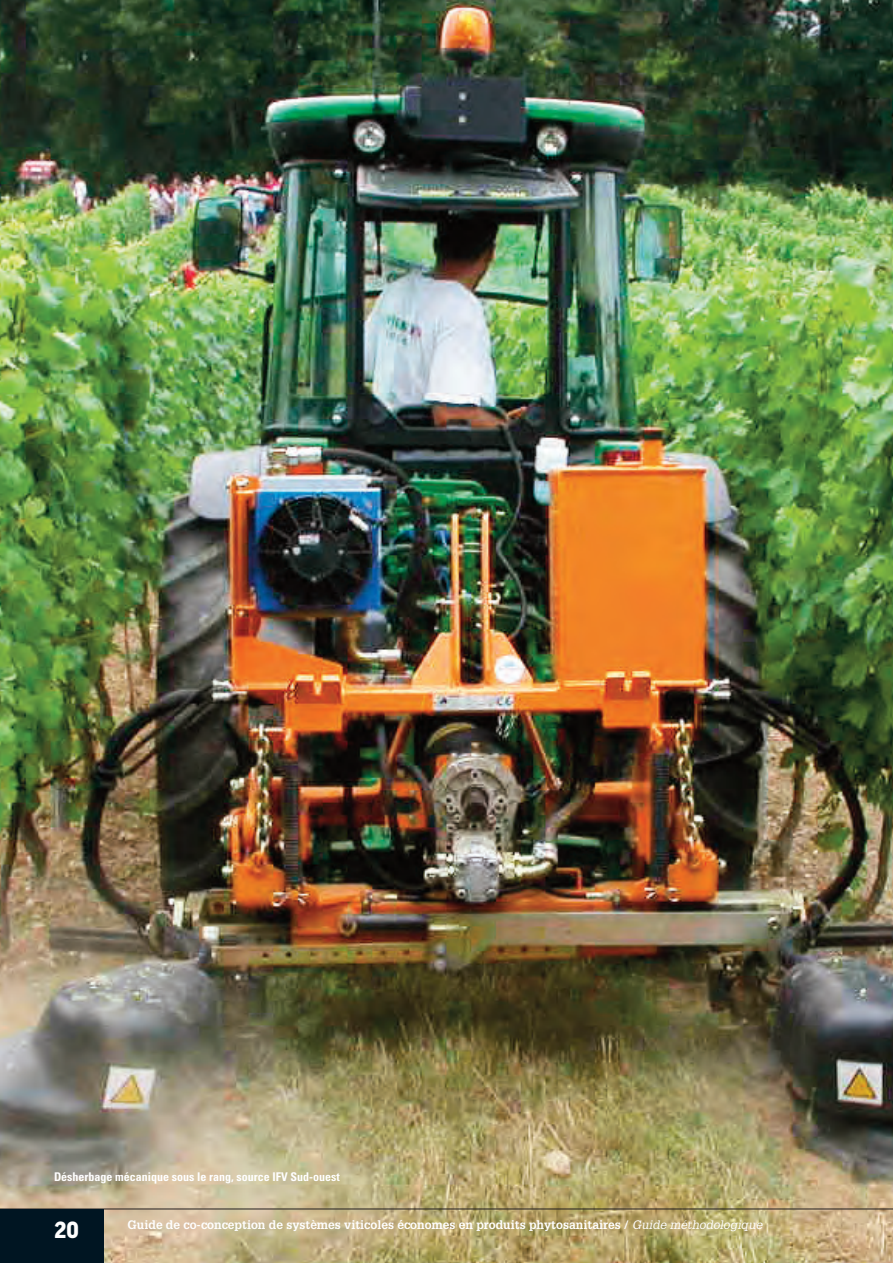
<style>
.page{position:relative;width:893px;height:1263px;background:#fff}
.page>*{position:absolute;margin:0;border:0;box-sizing:border-box;transform-origin:0 0}
.t1{font:900 22.5px "Good";color:#fff}
.t2{font:700 12px "Glypha";color:#fff}
.t3{font:700 condensed 12px "Univers";color:#fff}
.s1{font-weight:400;font-style:italic}
</style>
<div class="page">
<img style="left:0;top:0;width:893px;height:1263px">
<hr style="left:0;top:1208px;width:893px;height:1px;background:#231f20">
<div style="left:0;top:1209px;width:104px;height:54px;background:#001522"></div>
<p class="t3" style="left:54px;top:1173px;width:287px">Désherbage mécanique sous le rang, source IFV Sud-ouest</p>
<h1 class="t1" style="left:54px;top:1222px;width:26px">20</h1>
<p class="t2" style="left:128px;top:1218px;width:636px">Guide de co-conception de systèmes viticoles économes en produits phytosanitaires / <span class="s1">Guide méthodologique</span></p>
</div>
